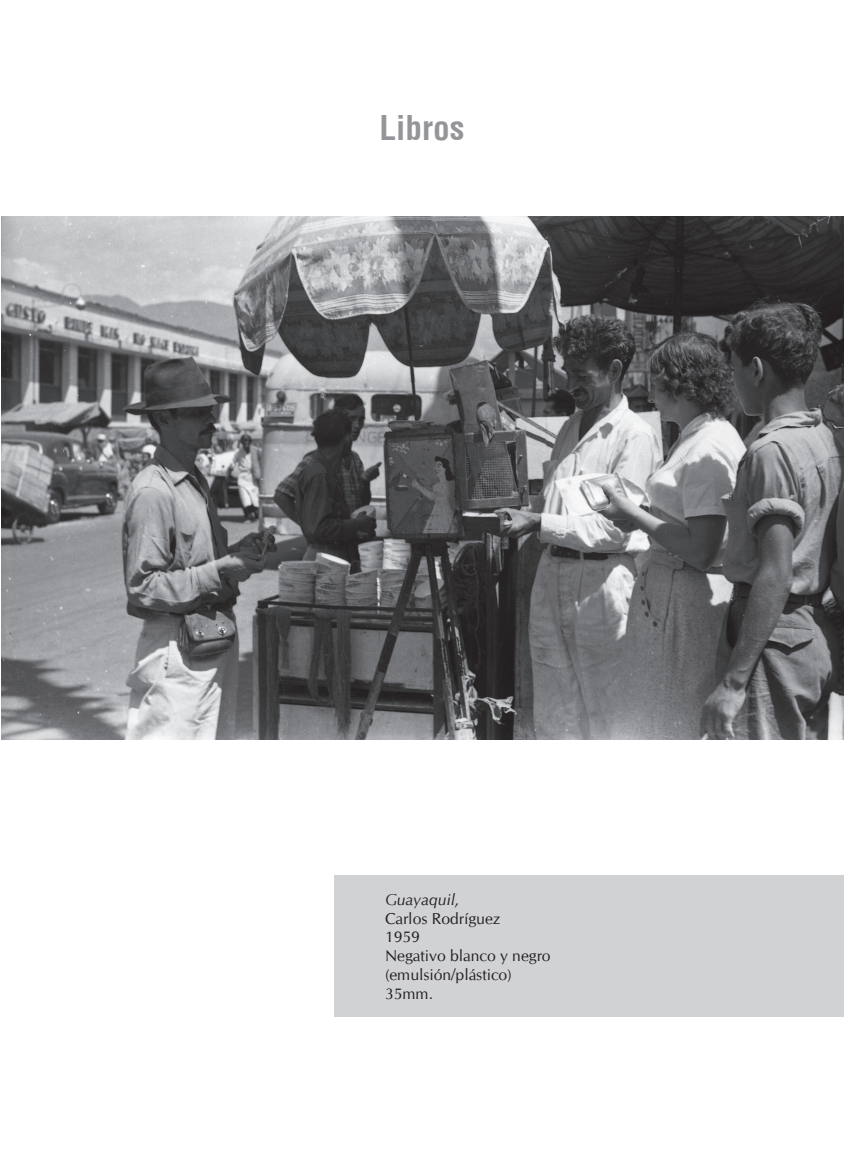
<style>
.page{position:relative;width:844px;height:1169px;background:#fff}
.page>*{position:absolute;margin:0;border:0;box-sizing:border-box;transform-origin:0 0}
.t1{font:700 condensed 33.25px "Switzerland";color:#939598}
.t2{font:15.75px/18.9px "CG Omega";color:#231f20}
.t3{font:italic 15.75px "CG Omega";color:#231f20}
</style>
<div class="page">
<div style="left:334px;top:875px;width:509px;height:141px;background:#d1d2d4"></div>
<img style="left:2px;top:216px;width:841px;height:523px">
<h1 class="t1" style="left:379px;top:108px;width:86px">Libros</h1>
<p class="t3" style="left:385px;top:889px;width:76px">Guayaquil,</p>
<p class="t2" style="left:385px;top:908px;width:167px">Carlos Rodríguez<br>1959<br>Negativo blanco y negro (emulsión/plástico)<br>35mm.</p>
</div>
